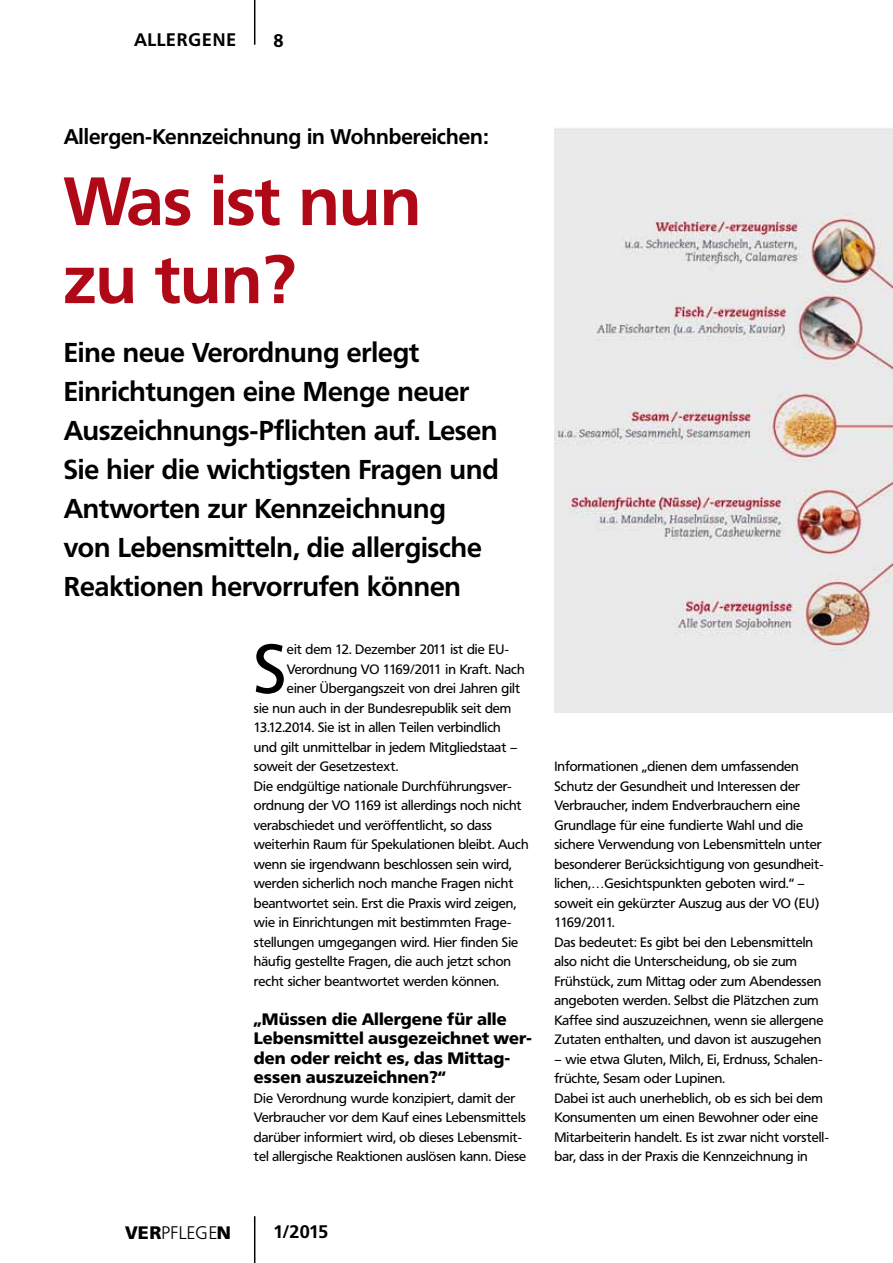
<style>
.page{position:relative;width:893px;height:1263px;background:#fff}
.page>*{position:absolute;margin:0;border:0;box-sizing:border-box;transform-origin:0 0}
.t1{font:68.85px "Frutiger BQ";color:#000}
.t2{font:700 67.5px/78px "Frutiger BQ";color:#af0917}
.t3{font:700 27px/39px "Frutiger BQ";color:#000}
.t4{font:700 21px "Frutiger BQ";color:#000}
.t5{font:300 18px "Frutiger BQ";letter-spacing:.02em;color:#000}
.t6{font:700 18px "Frutiger BQ";letter-spacing:.05em;color:#000}
.t7{font:700 18px "Frutiger BQ";letter-spacing:.02em;color:#000}
.t8{font:900 16.5px/19.5px "Frutiger BQ";color:#000}
.t9{font:13.5px/19.5px "Frutiger BQ";color:#000}
.s1{font-weight:900}
</style>
<div class="page">
<hr style="left:254px;top:0;width:1px;height:45px;background:#000">
<hr style="left:254px;top:1216px;width:1px;height:47px;background:#000">
<img style="left:554px;top:128px;width:339px;height:585px">
<h3 class="t6" style="left:134px;top:29px;width:103px">Allergene</h3>
<h3 class="t7" style="left:273px;top:29px;width:12px">8</h3>
<h3 class="t4" style="left:64px;top:124px;width:426px">Allergen-Kennzeichnung in Wohnbereichen:</h3>
<h2 class="t2" style="left:64px;top:163px;width:359px">Was ist nun zu tun?</h2>
<h3 class="t3" style="left:64px;top:333px;width:436px">Eine neue Verordnung erlegt Einrichtungen eine Menge neuer Auszeichnungs-Pflichten auf. Lesen Sie hier die wichtigsten Fragen und Antworten zur Kennzeichnung von Lebensmitteln, die allergische Reaktionen hervorrufen können</h3>
<h1 class="t1" style="left:254px;top:629px;width:35px">S</h1>
<p class="t9" style="left:287px;top:640px;width:223px">eit dem 12. Dezember 2011 ist die EU-</p>
<p class="t9" style="left:287px;top:659px;width:239px">Verordnung VO 1169/2011 in Kraft. Nach</p>
<p class="t9" style="left:287px;top:679px;width:235px">einer Übergangszeit von drei Jahren gilt</p>
<p class="t9" style="left:254px;top:698px;width:259px">sie nun auch in der Bundesrepublik seit dem</p>
<p class="t9" style="left:254px;top:718px;width:248px">13.12.2014. Sie ist in allen Teilen verbindlich</p>
<p class="t9" style="left:254px;top:737px;width:265px">und gilt unmittelbar in jedem Mitgliedstaat –</p>
<p class="t9" style="left:254px;top:757px;width:146px">soweit der Gesetzestext.</p>
<p class="t9" style="left:254px;top:776px;width:259px">Die endgültige nationale Durchführungsver-</p>
<p class="t9" style="left:254px;top:796px;width:269px">ordnung der VO 1169 ist allerdings noch nicht</p>
<p class="t9" style="left:254px;top:815px;width:239px">verabschiedet und veröffentlicht, so dass</p>
<p class="t9" style="left:254px;top:835px;width:276px">weiterhin Raum für Spekulationen bleibt. Auch</p>
<p class="t9" style="left:254px;top:854px;width:259px">wenn sie irgendwann beschlossen sein wird,</p>
<p class="t9" style="left:254px;top:874px;width:261px">werden sicherlich noch manche Fragen nicht</p>
<p class="t9" style="left:254px;top:893px;width:264px">beantwortet sein. Erst die Praxis wird zeigen,</p>
<p class="t9" style="left:254px;top:913px;width:259px">wie in Einrichtungen mit bestimmten Frage-</p>
<p class="t9" style="left:254px;top:932px;width:266px">stellungen umgegangen wird. Hier finden Sie</p>
<p class="t9" style="left:254px;top:952px;width:259px">häufig gestellte Fragen, die auch jetzt schon</p>
<p class="t9" style="left:254px;top:971px;width:247px">recht sicher beantwortet werden können.</p>
<p class="t8" style="left:254px;top:1009px;width:280px">„Müssen die Allergene für alle<br>Lebensmittel ausgezeichnet wer&shy;den oder reicht es, das Mittag&shy;essen auszuzeichnen?“</p>
<p class="t9" style="left:254px;top:1088px;width:274px">Die Verordnung wurde konzipiert, damit der Verbraucher vor dem Kauf eines Lebensmittels darüber informiert wird, ob dieses Lebensmit&shy;tel allergische Reaktionen auslösen kann. Diese</p>
<p class="t9" style="left:554px;top:757px;width:271px">Informationen „dienen dem umfassenden Schutz der Gesundheit und Interessen der Verbraucher, indem Endverbrauchern eine Grundlage für eine fundierte Wahl und die sichere Verwendung von Lebensmitteln unter besonderer Berücksichtigung von gesundheit&shy;lichen,…Gesichtspunkten geboten wird.“ – soweit ein gekürzter Auszug aus der VO (EU)<br>1169/2011.<br>Das bedeutet: Es gibt bei den Lebensmitteln also nicht die Unterscheidung, ob sie zum Frühstück, zum Mittag oder zum Abendessen angeboten werden. Selbst die Plätzchen zum Kaffee sind auszuzeichnen, wenn sie allergene Zutaten enthalten, und davon ist auszugehen</p>
<p class="t9" style="left:554px;top:1049px;width:276px">– wie etwa Gluten, Milch, Ei, Erdnuss, Schalen&shy;früchte, Sesam oder Lupinen.<br>Dabei ist auch unerheblich, ob es sich bei dem Konsumenten um einen Bewohner oder eine Mitarbeiterin handelt. Es ist zwar nicht vorstell&shy;bar, dass in der Praxis die Kennzeichnung in</p>
<h3 class="t5" style="left:125px;top:1222px;width:108px"><span class="s1">ver</span>PFLEGE<span class="s1">n</span></h3>
<h3 class="t7" style="left:273px;top:1221px;width:57px">1/2015</h3>
</div>
